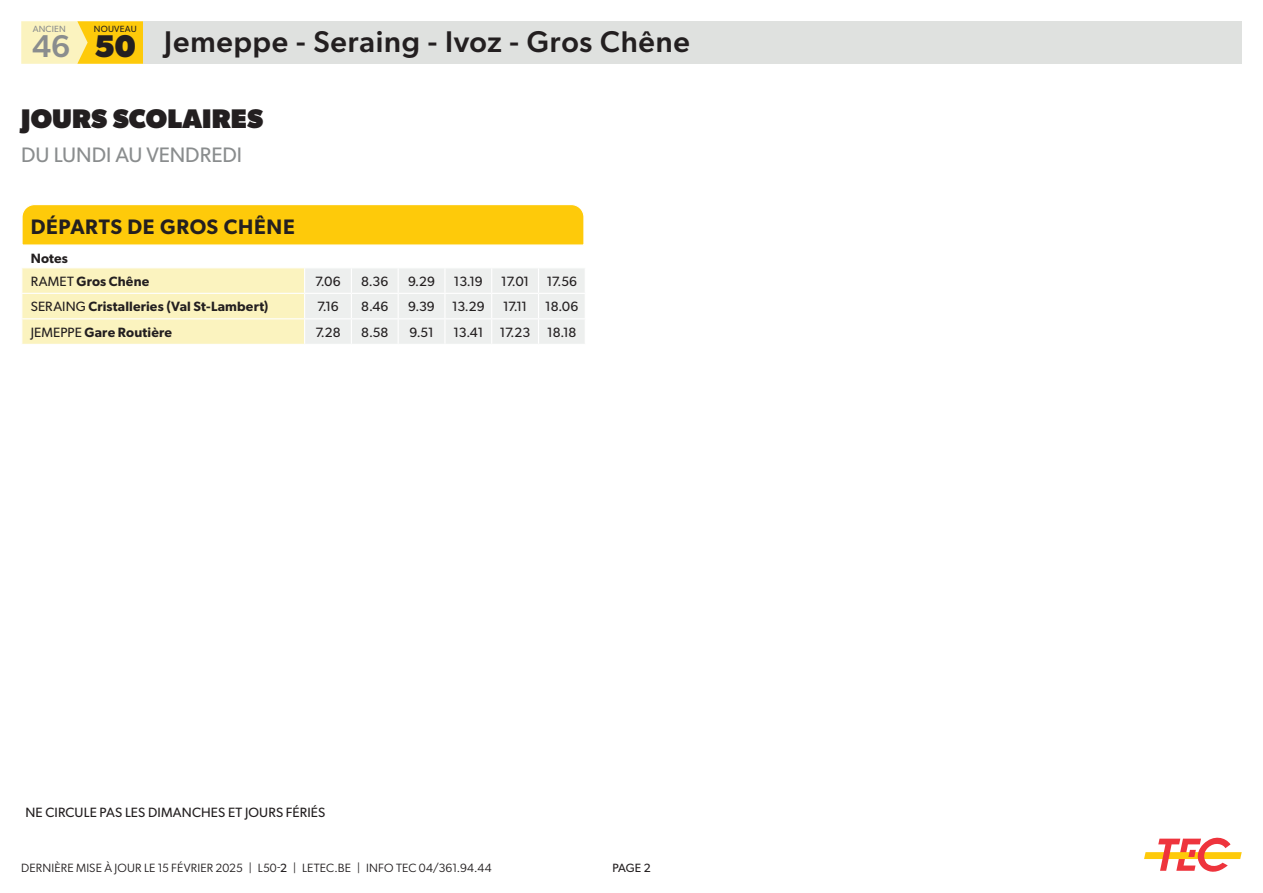
<style>
.page{position:relative;width:1263px;height:893px;background:#fff}
.page>*{position:absolute;margin:0;border:0;box-sizing:border-box;transform-origin:0 0}
.t1{font:500 31.5px "Gibson";color:#8a8d8e}
.t2{font:500 30px "Gibson";letter-spacing:.025em;color:#231f20}
.t3{font:800 27px "Gibson";letter-spacing:.005em;color:#231f20}
.t4{font:600 21px "Gibson";letter-spacing:.03em;color:#231f20}
.t5{font:21px "Gibson";letter-spacing:-.005em;color:#8a8d8e}
.t6{font:13.5px "Gibson";color:#231f20}
.t7{font:600 13.5px "Gibson";letter-spacing:.01em;color:#231f20}
.t8{font:12px "Gibson";letter-spacing:.01em;color:#231f20}
.t9{font:12px "Gibson";color:#231f20}
.t10{font:9px "Gibson";letter-spacing:.025em;color:#231f20}
.t11{font:9px "Gibson";letter-spacing:.025em;color:#8a8d8e}
.s1{font-weight:700;font-size:31.5px}
.s2{font-weight:400}
.s3{font-style:inherit}
</style>
<div class="page">
<div style="left:77px;top:21px;width:66px;height:43px;background:#feca0a"></div>
<svg style="left:21px;top:21px;width:67px;height:43px"></svg>
<svg style="left:1144px;top:837px;width:98px;height:35px"></svg>
<div style="left:143px;top:21px;width:1099px;height:43px;background:#dfe1df"></div>
<svg style="left:22px;top:204px;width:563px;height:140px"></svg>
<p class="t11" style="left:33px;top:23px;width:35px">ANCIEN</p>
<p class="t10" style="left:94px;top:23px;width:44px">NOUVEAU</p>
<h2 class="t2" style="left:95px;top:20px;width:596px"><span class="s1">50</span> Jemeppe - Seraing - Ivoz - Gros Chêne</h2>
<h1 class="t1" style="left:32px;top:24px;width:39px">46</h1>
<p class="t3" style="left:21px;top:99px;width:244px">JOURS SCOLAIRES</p>
<p class="t5" style="left:21px;top:140px;width:222px">DU LUNDI AU VENDREDI</p>
<p class="t4" style="left:31px;top:212px;width:266px">DÉPARTS DE GROS CHÊNE</p>
<p class="t7" style="left:31px;top:248px;width:39px">Notes</p>
<p class="t7" style="left:31px;top:272px;width:120px"><span class="s2">RAMET</span> Gros Chêne</p>
<p class="t6" style="left:315px;top:272px;width:27px">7.06</p>
<p class="t6" style="left:361px;top:272px;width:29px">8.36</p>
<p class="t6" style="left:408px;top:272px;width:28px">9.29</p>
<p class="t6" style="left:454px;top:272px;width:30px">13.19</p>
<p class="t6" style="left:501px;top:272px;width:29px">17.01</p>
<p class="t6" style="left:547px;top:272px;width:32px">17.56</p>
<p class="t7" style="left:31px;top:297px;width:239px"><span class="s2">SERAING</span> Cristalleries (Val St-Lambert)</p>
<p class="t6" style="left:317px;top:297px;width:23px">7.16</p>
<p class="t6" style="left:361px;top:297px;width:29px">8.46</p>
<p class="t6" style="left:408px;top:297px;width:28px">9.39</p>
<p class="t6" style="left:452px;top:297px;width:34px">13.29</p>
<p class="t6" style="left:503px;top:297px;width:25px">17.11</p>
<p class="t6" style="left:545px;top:297px;width:35px">18.06</p>
<p class="t7" style="left:31px;top:323px;width:143px"><span class="s2">JEMEPPE</span> Gare Routière</p>
<p class="t6" style="left:315px;top:323px;width:27px">7.28</p>
<p class="t6" style="left:361px;top:323px;width:29px">8.58</p>
<p class="t6" style="left:410px;top:323px;width:25px">9.51</p>
<p class="t6" style="left:454px;top:323px;width:31px">13.41</p>
<p class="t6" style="left:500px;top:323px;width:32px">17.23</p>
<p class="t6" style="left:547px;top:323px;width:31px">18.18</p>
<p class="t6" style="left:26px;top:803px;width:301px">NE CIRCULE PAS LES DIMANCHES ET JOURS FÉRIÉS</p>
<p class="t8" style="left:21px;top:859px;width:472px">DERNIÈRE MISE À JOUR LE 15 FÉVRIER 2025 | L50-<span class="s3">2</span> | LETEC.BE | INFO TEC 04/361.94.44</p>
<p class="t9" style="left:612px;top:859px;width:40px">PAGE 2</p>
</div>
